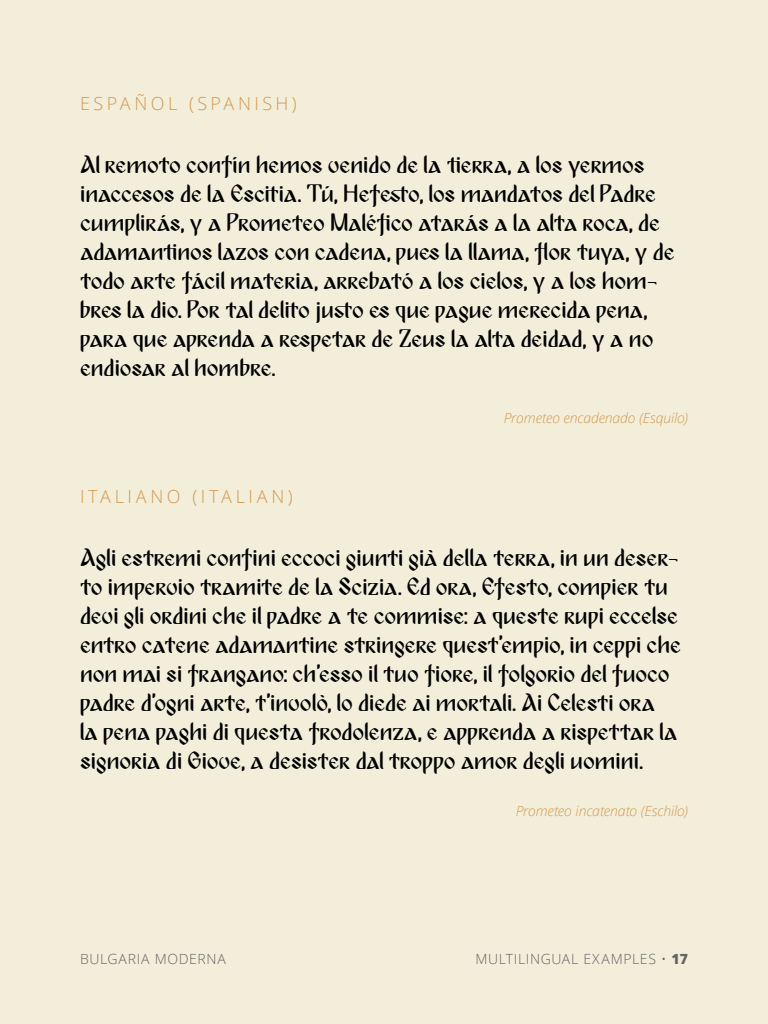
<style>
.page{position:relative;width:768px;height:1024px;background:#f2eeda}
.page>*{position:absolute;margin:0;border:0;box-sizing:border-box;transform-origin:0 0}
.t1{font:26px/29px "Bulgaria Moderna Pro";letter-spacing:-.005em;color:#000}
.t2{font:300 18px "Open Sans";letter-spacing:.2em;color:#d49950}
.t3{font:italic 300 14px "Open Sans";letter-spacing:-.01em;color:#d49950}
.t4{font:300 14px "Open Sans";letter-spacing:.05em;color:#646464}
.s1{font-weight:800}
</style>
<div class="page">
<p class="t2" style="left:80px;top:91px;width:27px">ESPA</p>
<p class="t2" style="left:134px;top:91px;width:164px">ÑO L (SPA NISH )</p>
<p class="t1" style="left:80px;top:148px;width:596px">Al remoto confín hemos venido de la tierra, a los yermos inaccesos de la Escitia. Tú, Hefesto, los mandatos del Padre cumplirás, y a Prometeo Maléfico atarás a la alta roca, de adamantinos lazos con cadena, pues la llama, flor tuya, y de todo arte fácil materia, arrebató a los cielos, y a los hom&shy;bres la dio. Por tal delito justo es que pague merecida pena, para que aprenda a respetar de Zeus la alta deidad, y a no endiosar al hombre.</p>
<p class="t3" style="left:504px;top:408px;width:186px">Prometeo encadenado (Esquilo)</p>
<p class="t2" style="left:80px;top:484px;width:11px">ITA</p>
<p class="t2" style="left:115px;top:484px;width:97px">LIANO (ITA</p>
<p class="t2" style="left:236px;top:484px;width:59px">LIAN)</p>
<p class="t1" style="left:80px;top:541px;width:603px">Agli estremi confini eccoci giunti già della terra, in un deser&shy;to impervio tramite de la Scizia. Ed ora, Efesto, compier tu devi gli ordini che il padre a te commise: a queste rupi eccelse entro catene adamantine stringere quest’empio, in ceppi che non mai si frangano: ch’esso il tuo fiore, il folgorio del fuoco padre d’ogni arte, t’involò, lo diede ai mortali. Ai Celesti ora<br>la pena paghi di questa frodolenza, e apprenda a rispettar la signoria di Giove, a desister dal troppo amor degli uomini.</p>
<p class="t3" style="left:516px;top:801px;width:174px">Prometeo incatenato (Eschilo)</p>
<p class="t4" style="left:80px;top:949px;width:147px">BULGARIA MODERNA</p>
<p class="t4" style="left:475px;top:949px;width:214px">MULTI LI NGUAL EXAM PLES • <span class="s1">17</span></p>
</div>
